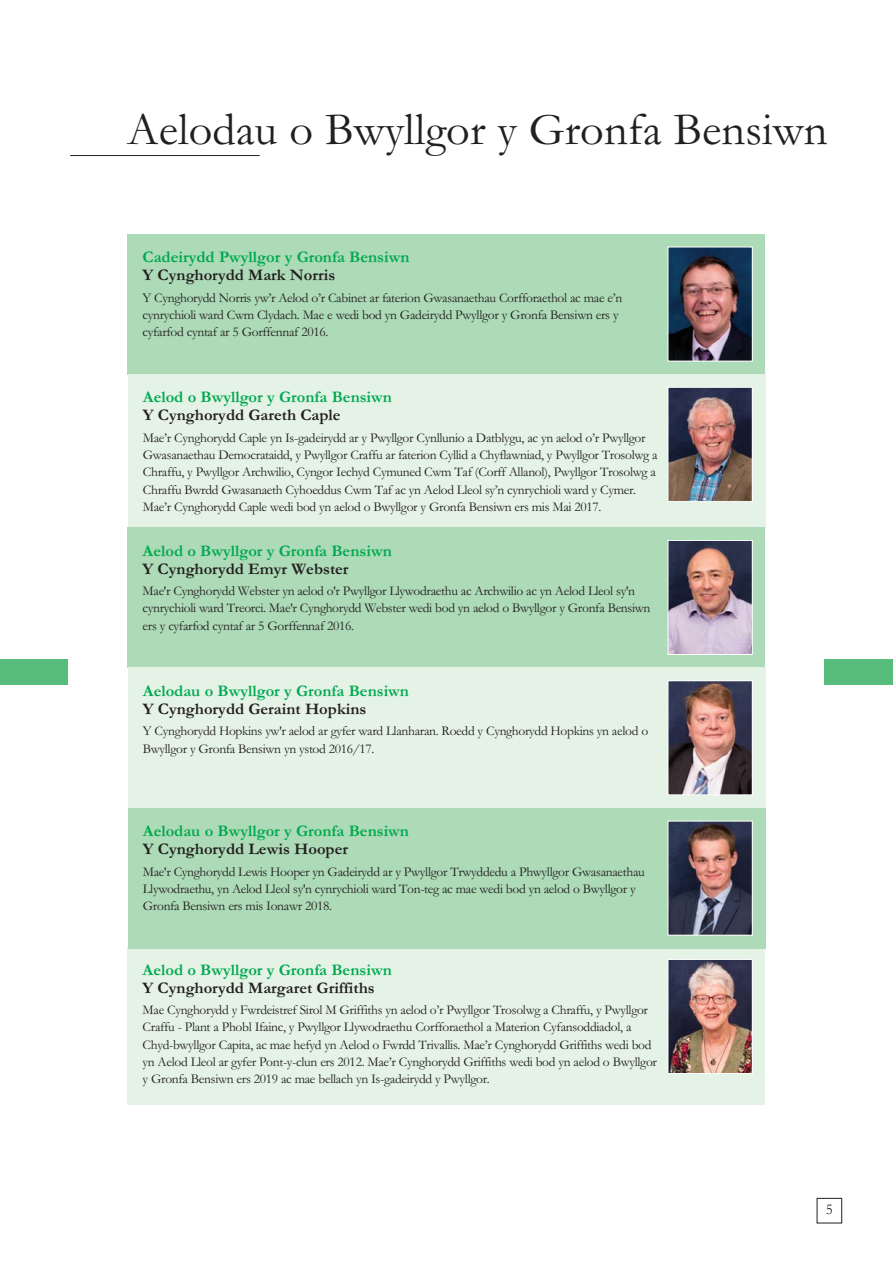
<style>
.page{position:relative;width:893px;height:1263px;background:#fff}
.page>*{position:absolute;margin:0;border:0;box-sizing:border-box;transform-origin:0 0}
.t1{font:46.5px "Garamond";color:#231f20}
.t2{font:700 16.5px "Garamond";color:#00a94f}
.t3{font:700 16.5px "Garamond";color:#231f20}
.t4{font:15px "Garamond";color:#231f20}
.t5{font:13.5px/17.2px "Garamond";letter-spacing:-.025em;color:#231f20}
</style>
<div class="page">
<div style="left:817px;top:1198px;width:25px;height:25px;border:1px solid #231f20"></div>
<div style="left:0;top:659px;width:68px;height:26px;background:#56bc7b"></div>
<div style="left:825px;top:659px;width:68px;height:26px;background:#56bc7b"></div>
<div style="left:128px;top:234px;width:637px;height:140px;background:#addab7"></div>
<div style="left:128px;top:374px;width:638px;height:153px;background:#e5f3e7"></div>
<img style="left:670px;top:389px;width:81px;height:111px">
<div style="left:668px;top:387px;width:85px;height:115px;border:1px solid #fff"></div>
<img style="left:670px;top:249px;width:81px;height:110px">
<div style="left:668px;top:247px;width:85px;height:114px;border:1px solid #fff"></div>
<div style="left:128px;top:527px;width:637px;height:141px;background:#addab7"></div>
<img style="left:670px;top:542px;width:81px;height:111px">
<div style="left:668px;top:540px;width:85px;height:115px;border:1px solid #fff"></div>
<div style="left:128px;top:946px;width:637px;height:158px;background:#e5f3e7"></div>
<img style="left:670px;top:961px;width:81px;height:111px">
<div style="left:668px;top:959px;width:85px;height:115px;border:1px solid #fff"></div>
<hr style="left:70px;top:155px;width:190px;height:1px;background:#231f20">
<div style="left:128px;top:668px;width:638px;height:140px;background:#e5f3e7"></div>
<img style="left:670px;top:682px;width:81px;height:111px">
<div style="left:668px;top:680px;width:85px;height:115px;border:1px solid #fff"></div>
<div style="left:128px;top:808px;width:638px;height:140px;background:#addab7"></div>
<img style="left:670px;top:823px;width:81px;height:110px">
<div style="left:668px;top:821px;width:85px;height:114px;border:1px solid #fff"></div>
<h1 class="t1" style="left:127px;top:113px;width:702px">Aelodau o Bwyllgor y Gronfa Bensiwn</h1>
<p class="t2" style="left:143px;top:251px;width:268px">Cadeirydd Pwyllgor y Gronfa Bensiwn</p>
<p class="t3" style="left:143px;top:269px;width:194px">Y Cynghorydd Mark Norris</p>
<p class="t5" style="left:143px;top:290px;width:481px">Y Cynghorydd Norris yw’r Aelod o’r Cabinet ar faterion Gwasanaethau Corfforaethol ac mae e’n cynrychioli ward Cwm Clydach. Mae e wedi bod yn Gadeirydd Pwyllgor y Gronfa Bensiwn ers y cyfarfod cyntaf ar 5 Gorffennaf 2016.</p>
<p class="t2" style="left:143px;top:392px;width:251px">Aelod o Bwyllgor y Gronfa Bensiwn</p>
<p class="t3" style="left:143px;top:410px;width:199px">Y Cynghorydd Gareth Caple</p>
<p class="t5" style="left:143px;top:431px;width:516px">Mae’r Cynghorydd Caple yn Is-gadeirydd ar y Pwyllgor Cynllunio a Datblygu, ac yn aelod o’r Pwyllgor Gwasanaethau Democrataidd, y Pwyllgor Craffu ar faterion Cyllid a Chyflawniad, y Pwyllgor Trosolwg a Chraffu, y Pwyllgor Archwilio, Cyngor Iechyd Cymuned Cwm Taf (Corff Allanol), Pwyllgor Trosolwg a Chraffu Bwrdd Gwasanaeth Cyhoeddus Cwm Taf ac yn Aelod Lleol sy’n cynrychioli ward y Cymer.<br>Mae’r Cynghorydd Caple wedi bod yn aelod o Bwyllgor y Gronfa Bensiwn ers mis Mai 2017.</p>
<p class="t2" style="left:143px;top:545px;width:251px">Aelod o Bwyllgor y Gronfa Bensiwn</p>
<p class="t3" style="left:143px;top:563px;width:208px">Y Cynghorydd Emyr Webster</p>
<p class="t5" style="left:143px;top:584px;width:509px">Mae'r Cynghorydd Webster yn aelod o'r Pwyllgor Llywodraethu ac Archwilio ac yn Aelod Lleol sy'n cynrychioli ward Treorci. Mae'r Cynghorydd Webster wedi bod yn aelod o Bwyllgor y Gronfa Bensiwn ers y cyfarfod cyntaf ar 5 Gorffennaf 2016.</p>
<p class="t2" style="left:143px;top:685px;width:268px">Aelodau o Bwyllgor y Gronfa Bensiwn</p>
<p class="t3" style="left:143px;top:703px;width:225px">Y Cynghorydd Geraint Hopkins</p>
<p class="t5" style="left:143px;top:724px;width:507px">Y Cynghorydd Hopkins yw'r aelod ar gyfer ward Llanharan. Roedd y Cynghorydd Hopkins yn aelod o<br>Bwyllgor y Gronfa Bensiwn yn ystod 2016/17.</p>
<p class="t2" style="left:143px;top:825px;width:268px">Aelodau o Bwyllgor y Gronfa Bensiwn</p>
<p class="t3" style="left:143px;top:843px;width:207px">Y Cynghorydd Lewis Hooper</p>
<p class="t5" style="left:143px;top:864px;width:503px">Mae'r Cynghorydd Lewis Hooper yn Gadeirydd ar y Pwyllgor Trwyddedu a Phwyllgor Gwasanaethau<br>Llywodraethu, yn Aelod Lleol sy'n cynrychioli ward Ton-teg ac mae wedi bod yn aelod o Bwyllgor y<br>Gronfa Bensiwn ers mis Ionawr 2018.</p>
<p class="t2" style="left:143px;top:964px;width:251px">Aelod o Bwyllgor y Gronfa Bensiwn</p>
<p class="t3" style="left:143px;top:982px;width:234px">Y Cynghorydd Margaret Griffiths</p>
<p class="t5" style="left:143px;top:1003px;width:516px">Mae Cynghorydd y Fwrdeistref Sirol M Griffiths yn aelod o’r Pwyllgor Trosolwg a Chraffu, y Pwyllgor Craffu - Plant a Phobl Ifainc, y Pwyllgor Llywodraethu Corfforaethol a Materion Cyfansoddiadol, a Chyd-bwyllgor Capita, ac mae hefyd yn Aelod o Fwrdd Trivallis. Mae’r Cynghorydd Griffiths wedi bod yn Aelod Lleol ar gyfer Pont-y-clun ers 2012. Mae’r Cynghorydd Griffiths wedi bod yn aelod o Bwyllgor y Gronfa Bensiwn ers 2019 ac mae bellach yn Is-gadeirydd y Pwyllgor.</p>
<p class="t4" style="left:826px;top:1204px;width:9px">5</p>
</div>
